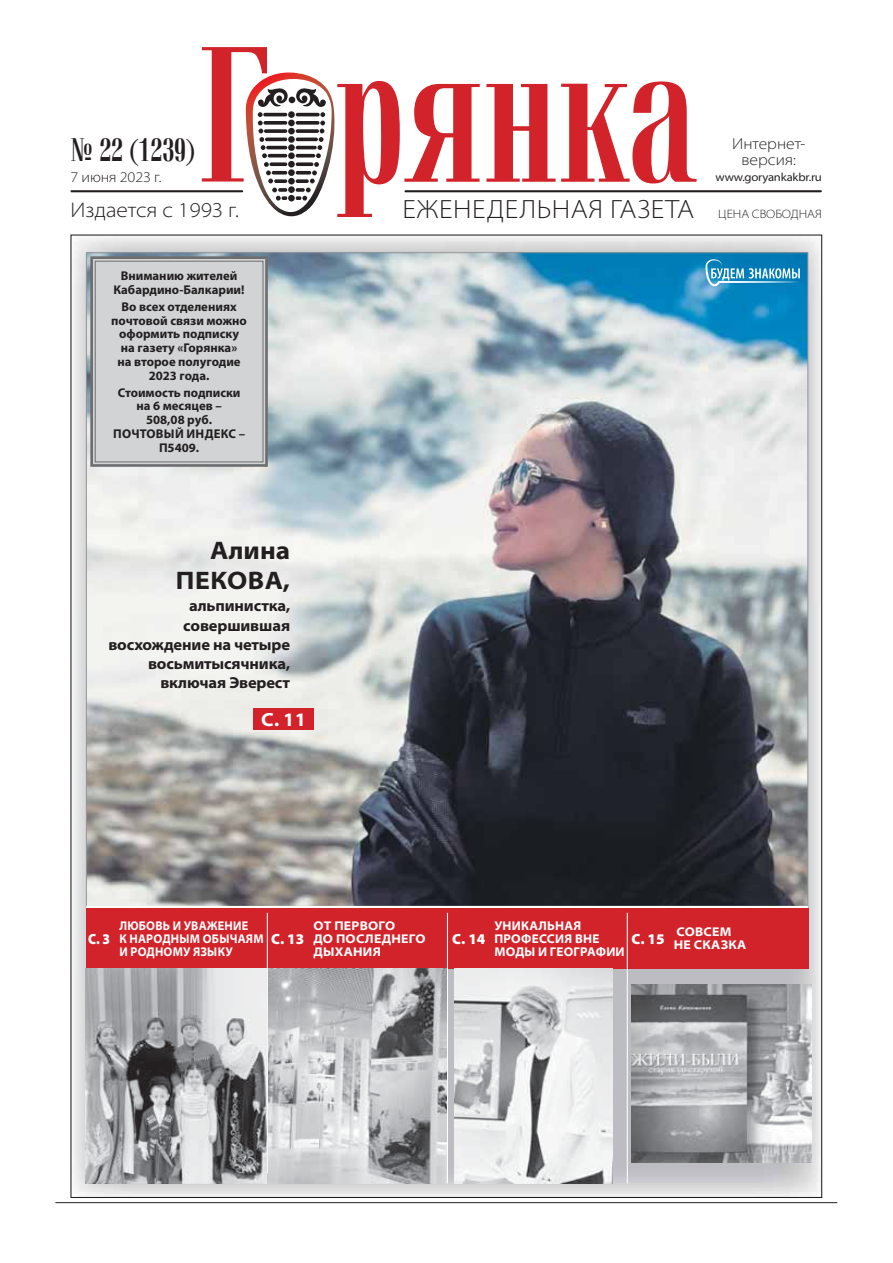
<style>
.page{position:relative;width:893px;height:1263px;background:#fff}
.page>*{position:absolute;margin:0;border:0;box-sizing:border-box;transform-origin:0 0}
.t1{font:700 31.8px "Vetren";color:#231f20}
.t2{font:300 semi-expanded 26.55px "Myriad Pro";letter-spacing:.02em;color:#231f20}
.t3{font:700 semi-expanded 25.5px/30.6px "Myriad Pro";letter-spacing:.01em;color:#231f20;text-align:right}
.t4{font:300 semi-expanded 21.15px "Myriad Pro";color:#231f20}
.t5{font:700 semi-expanded 19.05px "Myriad Pro";color:#fff}
.t6{font:700 semi-expanded 15.9px/19px "Myriad Pro";letter-spacing:-.01em;color:#231f20;text-align:right}
.t7{font:300 semi-expanded 15.9px/15.9px "Myriad Pro";color:#231f20;text-align:center}
.t8{font:900 14.85px "Myriad Pro";color:#fff}
.t9{font:300 semi-expanded 14.85px "Myriad Pro";letter-spacing:-.01em;color:#231f20}
.t10{font:900 14.85px "Myriad Pro";color:#fff;scale:.9 1}
.t11{font:700 12.75px/13.8px "Myriad Pro";color:#231f20;text-align:center}
.t12{font:700 semi-expanded 12.75px/12.8px "Myriad Pro";letter-spacing:.02em;color:#fff;scale:.88 1}
.t13{font:700 semi-expanded 12.75px/12.8px "Myriad Pro";letter-spacing:.02em;color:#fff}
.t14{font:700 semi-expanded 12.75px/12.8px "Myriad Pro";letter-spacing:.02em;color:#fff;scale:.95 1}
.t15{font:300 semi-expanded 12.15px "Myriad Pro";color:#231f20}
.t16{font:semi-expanded 11.7px "Myriad Pro";letter-spacing:-.02em;color:#231f20}
</style>
<div class="page">
<img style="left:72px;top:237px;width:748px;height:959px">
<img style="left:88px;top:255px;width:718px;height:651px">
<hr style="left:71px;top:190px;width:171px;height:2px;background:#231f20">
<hr style="left:405px;top:190px;width:416px;height:2px;background:#231f20">
<svg style="left:486px;top:84px;width:69px;height:98px"></svg>
<svg style="left:561px;top:81px;width:136px;height:102px"></svg>
<svg style="left:202px;top:47px;width:278px;height:170px"></svg>
<svg style="left:705px;top:259px;width:95px;height:27px;background:#419dc9"></svg>
<hr style="left:86px;top:906px;width:722px;height:2px;background:#fff">
<div style="left:86px;top:908px;width:722px;height:60px;background:#d2232a"></div>
<hr style="left:627px;top:913px;width:1px;height:270px;background:#fff">
<hr style="left:267px;top:913px;width:1px;height:261px;background:#fff">
<hr style="left:447px;top:913px;width:1px;height:270px;background:#fff">
<div style="left:253px;top:708px;width:61px;height:21px;background:#d2232a"></div>
<svg style="left:89px;top:255px;width:180px;height:213px;background:#c9cccd"></svg>
<div style="left:95px;top:261px;width:168px;height:201px;border:1px solid #6d6e70"></div>
<img style="left:86px;top:968px;width:181px;height:215px">
<img style="left:631px;top:985px;width:180px;height:177px">
<img style="left:269px;top:968px;width:177px;height:215px">
<img style="left:455px;top:968px;width:157px;height:216px">
<hr style="left:55px;top:1202px;width:782px;height:1px;background:#231f20">
<h1 class="t1" style="left:70px;top:137px;width:127px">¹ 22 (1239)</h1>
<p class="t9" style="left:70px;top:168px;width:92px">7 июня 2023 г.</p>
<h3 class="t4" style="left:70px;top:197px;width:170px">Издается с 1993 г.</h3>
<h2 class="t2" style="left:402px;top:193px;width:293px">ЕЖЕНЕДЕЛЬНАЯ ГАЗЕТА</h2>
<p class="t11" style="left:114px;top:270px;width:133px">Вниманию жителей<br>Кабардино-Балкарии!</p>
<p class="t11" style="left:111px;top:300px;width:137px">Во всех отделениях почтовой связи можно оформить подписку на газету «Горянка»<br>на второе полугодие<br>2023 года.</p>
<p class="t11" style="left:113px;top:386px;width:133px">Стоимость подписки на 6 месяцев –<br>508,08 руб.<br>ПОЧТОВЫЙ ИНДЕКС –<br>П5409.</p>
<p class="t7" style="left:732px;top:136px;width:75px">Интернет&shy;версия:</p>
<p class="t16" style="left:715px;top:170px;width:108px">www.goryankakbr.ru</p>
<p class="t15" style="left:718px;top:207px;width:105px">ЦЕНА СВОБОДНАЯ</p>
<h3 class="t3" style="left:176px;top:535px;width:116px">Алина<br>ПЕКОВА,</h3>
<p class="t6" style="left:108px;top:596px;width:183px">альпинистка, совершившая восхождение на четыре восьмитысячника, включая Эверест</p>
<h3 class="t5" style="left:261px;top:708px;width:46px">С. 11</h3>
<p class="t10" style="left:88px;top:930px;width:26px">С. 3</p>
<p class="t12" style="left:119px;top:920px;width:165px">ЛЮБОВЬ И УВАЖЕНИЕ<br>К НАРОДНЫМ ОБЫЧАЯМ<br>И РОДНОМУ ЯЗЫКУ</p>
<p class="t8" style="left:271px;top:930px;width:35px">С. 13</p>
<p class="t13" style="left:313px;top:919px;width:114px">ОТ ПЕРВОГО<br>ДО ПОСЛЕДНЕГО<br>ДЫХАНИЯ</p>
<p class="t8" style="left:452px;top:930px;width:35px">С. 14</p>
<p class="t14" style="left:494px;top:919px;width:139px">УНИКАЛЬНАЯ<br>ПРОФЕССИЯ ВНЕ<br>МОДЫ И ГЕОГРАФИИ</p>
<p class="t8" style="left:631px;top:930px;width:35px">С. 15</p>
<p class="t13" style="left:674px;top:926px;width:74px">СОВСЕМ<br>НЕ СКАЗКА</p>
</div>
